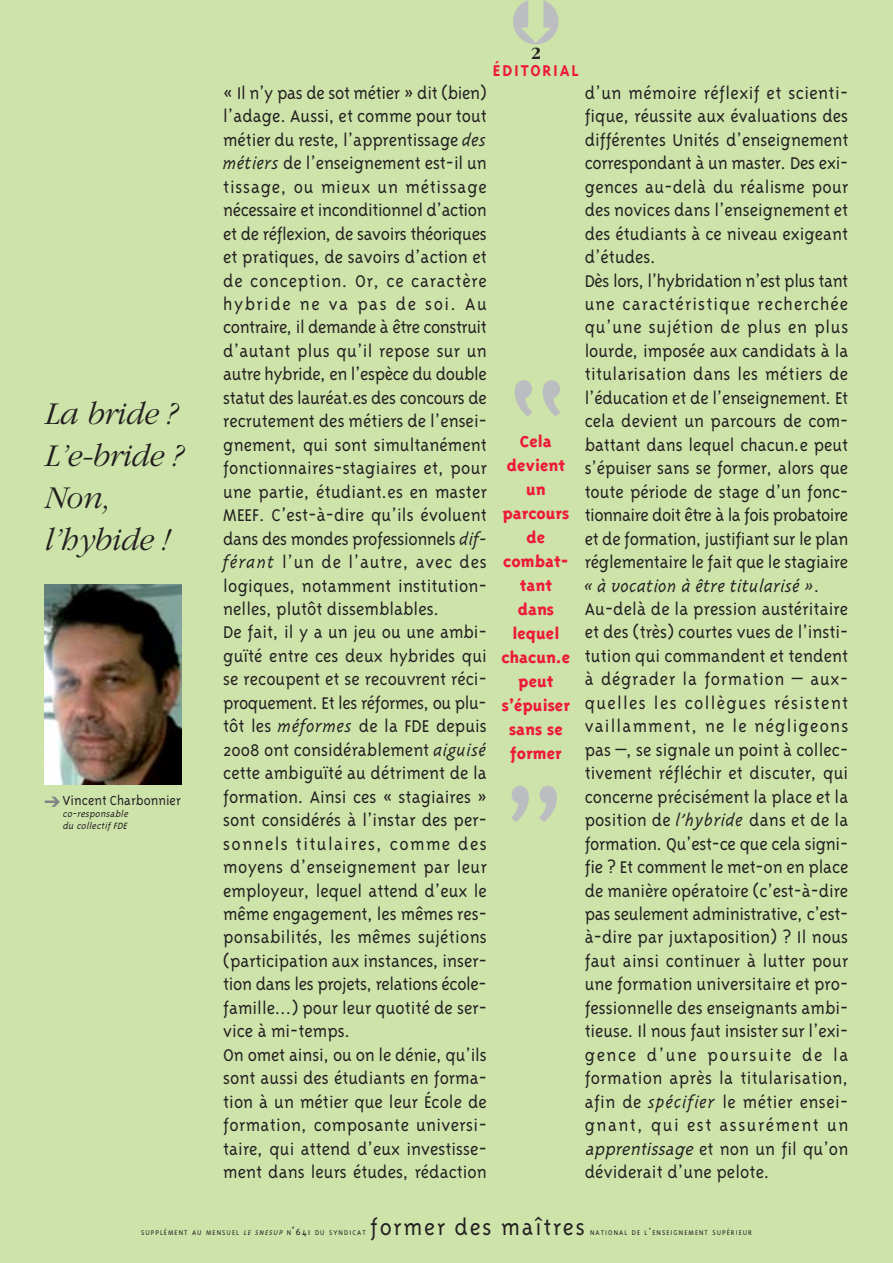
<style>
.page{position:relative;width:893px;height:1263px;background:#cde3aa}
.page>*{position:absolute;margin:0;border:0;box-sizing:border-box;transform-origin:0 0}
.t1{font:300 165px "Triplex";color:#bbbdc0}
.t2{font:italic 300 33px/42px "Garamond";letter-spacing:-.01em;color:#231f20}
.t3{font:300 25.5px "Triplex";letter-spacing:.07em;color:#231f20}
.t4{font:300 19.5px/23.4px "Triplex";color:#231f20}
.t5{font:800 18px/24px "Triplex";color:#ed1a3a;text-align:center}
.t6{font:700 18px "Triplex";letter-spacing:.1em;color:#ed1a3a}
.t7{font:700 18px "Garamond";color:#231f20}
.t8{font:300 15px "Triplex";color:#231f20}
.t9{font:italic 300 10.5px/12px "Triplex";color:#231f20}
.t10{font:300 7.8px "Triplex";letter-spacing:.135em;color:#231f20}
.s1{font-style:italic}
.s2{font-size:10.5px}
</style>
<div class="page">
<img style="left:45px;top:585px;width:137px;height:200px">
<h2 class="t2" style="left:43px;top:396px;width:140px">La bride ?<br>L’e-bride ?<br>Non, l’hybide !</h2>
<p class="t8" style="left:62px;top:794px;width:120px">Vincent Charbonnier</p>
<p class="t9" style="left:62px;top:808px;width:69px">co-responsable du collectif FDE</p>
<p class="t7" style="left:531px;top:47px;width:12px">2</p>
<p class="t6" style="left:493px;top:63px;width:87px">ÉDITORIAL</p>
<p class="t4" style="left:223px;top:83px;width:265px">« Il n’y pas de sot métier » dit (bien) l’adage. Aussi, et comme pour tout métier du reste, l’apprentissage <span class="s1">des métiers</span> de l’enseignement est-il un tissage, ou mieux un métissage nécessaire et inconditionnel d’action et de réflexion, de savoirs théoriques et pratiques, de savoirs d’action et de conception. Or, ce caractère hybride ne va pas de soi. Au contraire, il demande à être construit d’autant plus qu’il repose sur un autre hybride, en l’espèce du double statut des lauréat.es des concours de recrutement des métiers de l’ensei&shy;gnement, qui sont simultanément fonctionnaires-stagiaires et, pour une partie, étudiant.es en master MEEF. C’est-à-dire qu’ils évoluent dans des mondes professionnels <span class="s1">dif&shy;férant</span> l’un de l’autre, avec des logiques, notamment institution&shy;nelles, plutôt dissemblables.<br>De fait, il y a un jeu ou une ambi&shy;guïté entre ces deux hybrides qui se recoupent et se recouvrent réci&shy;proquement. Et les réformes, ou plu&shy;tôt les <span class="s1">méformes</span> de la FDE depuis 2008 ont considérablement <span class="s1">aiguisé </span>cette ambiguïté au détriment de la formation. Ainsi ces « stagiaires » sont considérés à l’instar des per&shy;sonnels titulaires, comme des moyens d’enseignement par leur employeur, lequel attend d’eux le même engagement, les mêmes res&shy;ponsabilités, les mêmes sujétions (participation aux instances, inser&shy;tion dans les projets, relations école&shy;famille…) pour leur quotité de ser&shy;vice à mi-temps.<br>On omet ainsi, ou on le dénie, qu’ils sont aussi des étudiants en forma&shy;tion à un métier que leur École de formation, composante universi&shy;taire, qui attend d’eux investisse&shy;ment dans leurs études, rédaction</p>
<h1 class="t1" style="left:502px;top:382px;width:74px">“</h1>
<p class="t5" style="left:502px;top:431px;width:70px">Cela devient un parcours de combat&shy;tant dans lequel chacun.e peut s’épuiser sans se former</p>
<p class="t4" style="left:585px;top:83px;width:265px">d’un mémoire réflexif et scienti&shy;fique, réussite aux évaluations des différentes Unités d’enseignement correspondant à un master. Des exi&shy;gences au-delà du réalisme pour des novices dans l’enseignement et des étudiants à ce niveau exigeant d’études.<br>Dès lors, l’hybridation n’est plus tant une caractéristique recherchée qu’une sujétion de plus en plus lourde, imposée aux candidats à la titularisation dans les métiers de l’éducation et de l’enseignement. Et cela devient un parcours de com&shy;battant dans lequel chacun.e peut s’épuiser sans se former, alors que toute période de stage d’un fonc&shy;tionnaire doit être à la fois probatoire et de formation, justifiant sur le plan réglementaire le fait que le stagiaire <span class="s1">« à vocation à être titularisé »</span>.<br>Au-delà de la pression austéritaire et des (très) courtes vues de l’insti&shy;tution qui commandent et tendent à dégrader la formation – aux&shy;quelles les collègues résistent vaillamment, ne le négligeons pas –, se signale un point à collec&shy;tivement réfléchir et discuter, qui concerne précisément la place et la position de <span class="s1">l’hybride</span> dans et de la formation. Qu’est-ce que cela signi&shy;fie ? Et comment le met-on en place de manière opératoire (c’est-à-dire pas seulement administrative, c’est&shy;à-dire par juxtaposition) ? Il nous faut ainsi continuer à lutter pour une formation universitaire et pro&shy;fessionnelle des enseignants ambi&shy;tieuse. Il nous faut insister sur l’exi&shy;gence d’une poursuite de la formation après la titularisation, afin de <span class="s1">spécifier</span> le métier ensei&shy;gnant, qui est assurément un <span class="s1">apprentissage</span> e t n o n u n f i l q u ’ o n déviderait d’une pelote.</p>
<p class="t10" style="left:141px;top:1230px;width:226px">SUPPLÉMENT AU MENSUEL <span class="s1">LE SNESUP</span> N<span class="s2">˚641</span> DU SYNDICAT</p>
<h3 class="t3" style="left:370px;top:1218px;width:216px">former des maîtres</h3>
<p class="t10" style="left:590px;top:1230px;width:163px">NATIONAL DE L<span class="s2">’</span>ENSEIGNEMENT SUPÉRIEUR</p>
</div>
